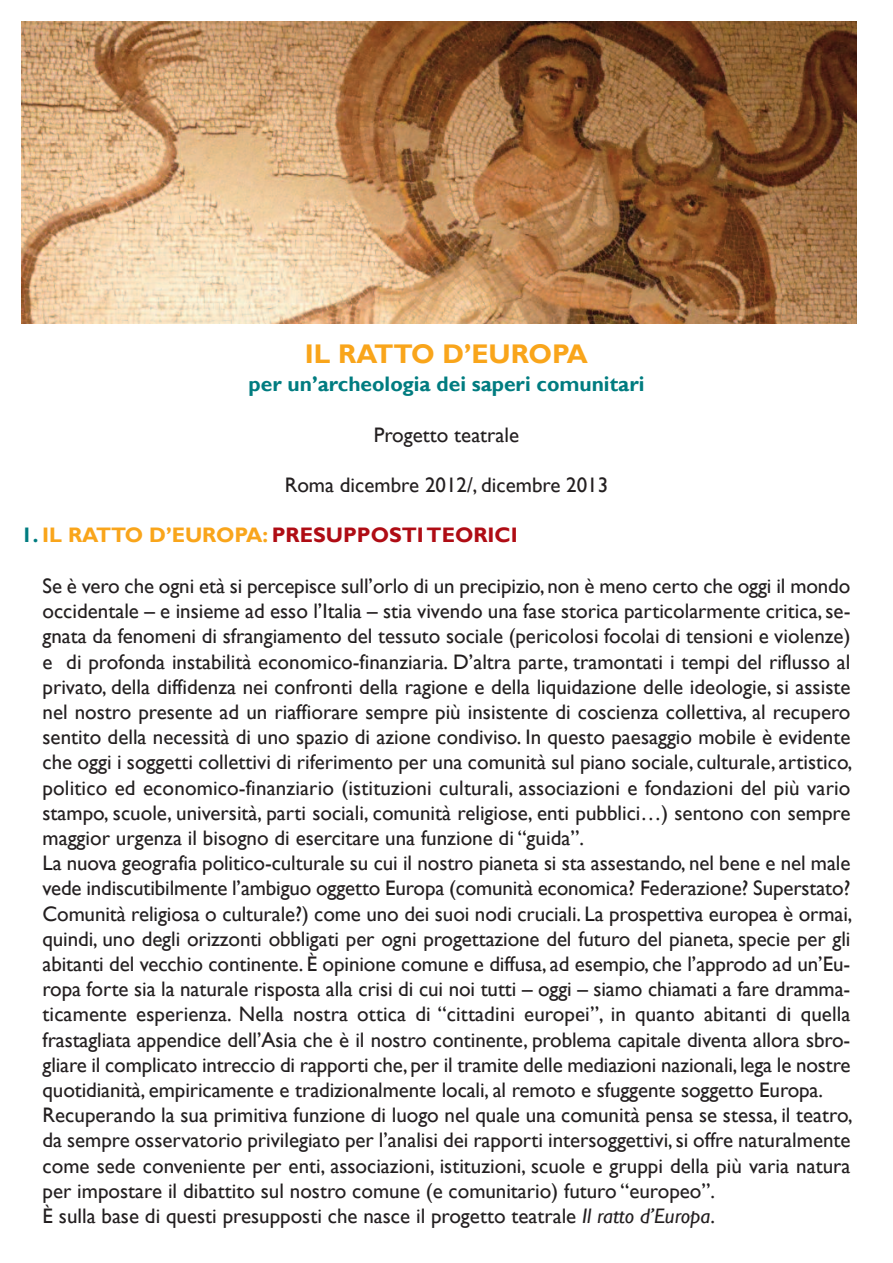
<style>
.page{position:relative;width:893px;height:1263px;background:#fff}
.page>*{position:absolute;margin:0;border:0;box-sizing:border-box;transform-origin:0 0}
.t1{font:700 27px "Gill Sans";color:#f9a51b}
.t2{font:21px/25.2px "Gill Sans";color:#231f20}
.t3{font:700 21px "Gill Sans";color:#007c80}
.t4{font:700 21px "Gill Sans";color:#af0c14}
.s1{color:#007c80}
.s2{color:#f9a51b}
.s3{font-style:italic}
</style>
<div class="page">
<img style="left:21px;top:21px;width:836px;height:302px">
<p class="t1" style="left:305px;top:338px;width:285px">IL RATTO D’EUROPA</p>
<p class="t3" style="left:249px;top:372px;width:397px">per un’archeologia dei saperi comunitari</p>
<p class="t2" style="left:374px;top:422px;width:147px">Progetto teatrale</p>
<p class="t2" style="left:285px;top:472px;width:325px">Roma dicembre 2012/, dicembre 2013</p>
<p class="t4" style="left:21px;top:523px;width:498px"><span class="s1">1.</span> <span class="s2">IL RATTO D’EUROPA:</span> PRESUPPOSTITEORICI</p>
<p class="t2" style="left:43px;top:573px;width:812px">Se è vero che ogni età si percepisce sull’orlo di un precipizio, non è meno certo che oggi il mondo occidentale – e insieme ad esso l’Italia – stia vivendo una fase storica particolarmente critica, se&shy;gnata da fenomeni di sfrangiamento del tessuto sociale (pericolosi focolai di tensioni e violenze) e di profonda instabilità economico-finanziaria. D’altra parte, tramontati i tempi del riflusso al privato, della diffidenza nei confronti della ragione e della liquidazione delle ideologie, si assiste nel nostro presente ad un riaffiorare sempre più insistente di coscienza collettiva, al recupero sentito della necessità di uno spazio di azione condiviso. In questo paesaggio mobile è evidente che oggi i soggetti collettivi di riferimento per una comunità sul piano sociale, culturale, artistico, politico ed economico-finanziario (istituzioni culturali, associazioni e fondazioni del più vario stampo, scuole, università, parti sociali, comunità religiose, enti pubblici…) sentono con sempre maggior urgenza il bisogno di esercitare una funzione di “guida”.<br>La nuova geografia politico-culturale su cui il nostro pianeta si sta assestando, nel bene e nel male vede indiscutibilmente l’ambiguo oggetto Europa (comunità economica? Federazione? Superstato?<br>Comunità religiosa o culturale?) come uno dei suoi nodi cruciali. La prospettiva europea è ormai, quindi, uno degli orizzonti obbligati per ogni progettazione del futuro del pianeta, specie per gli abitanti del vecchio continente. È opinione comune e diffusa, ad esempio, che l’approdo ad un’Eu&shy;ropa forte sia la naturale risposta alla crisi di cui noi tutti – oggi – siamo chiamati a fare dramma&shy;ticamente esperienza. Nella nostra ottica di “cittadini europei”, in quanto abitanti di quella frastagliata appendice dell’Asia che è il nostro continente, problema capitale diventa allora sbro&shy;gliare il complicato intreccio di rapporti che,per il tramite delle mediazioni nazionali, lega le nostre quotidianità, empiricamente e tradizionalmente locali, al remoto e sfuggente soggetto Europa.<br>Recuperando la sua primitiva funzione di luogo nel quale una comunità pensa se stessa, il teatro, da sempre osservatorio privilegiato per l’analisi dei rapporti intersoggettivi,si offre naturalmente come sede conveniente per enti, associazioni, istituzioni, scuole e gruppi della più varia natura per impostare il dibattito sul nostro comune (e comunitario) futuro “europeo”.<br>È sulla base di questi presupposti che nasce il progetto teatrale <span class="s3">Il ratto d’Europa</span>.</p>
</div>
